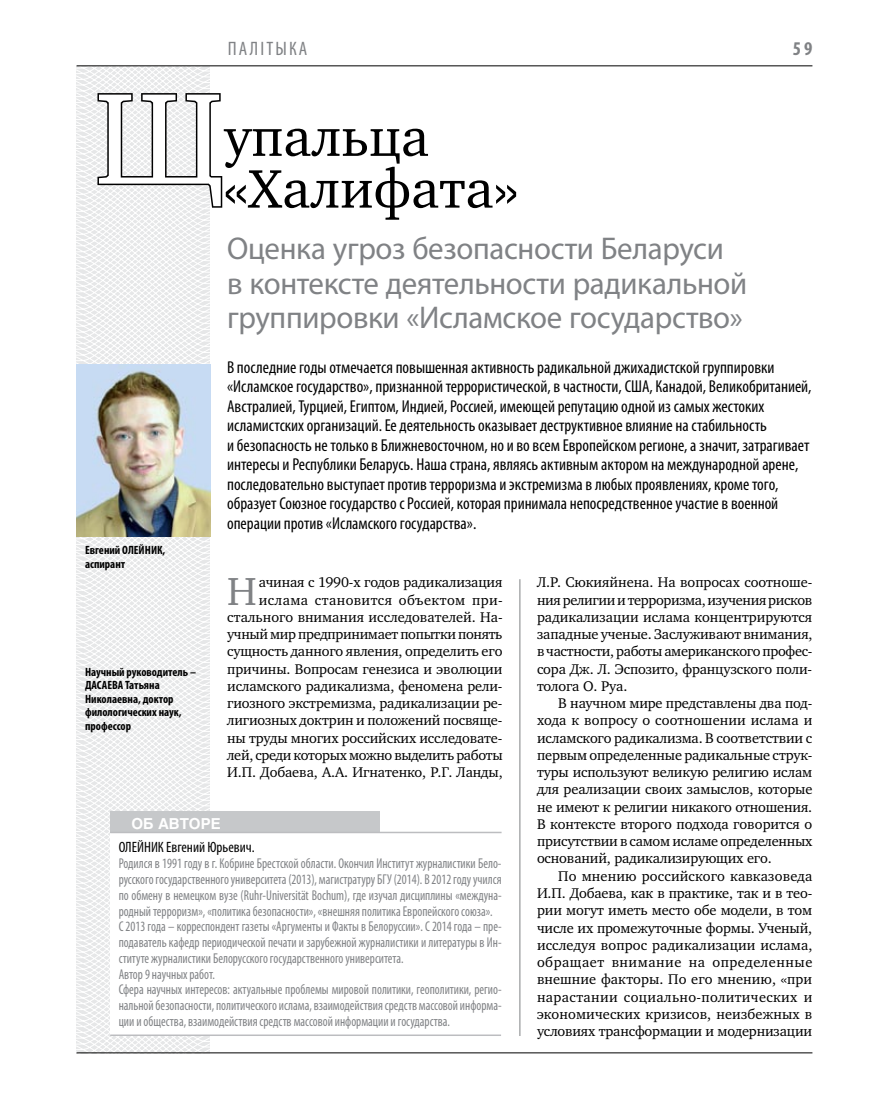
<style>
.page{position:relative;width:872px;height:1106px;background:#fff}
.page>*{position:absolute;margin:0;border:0;box-sizing:border-box;transform-origin:0 0}
.t1{font:132.6px "Charter C";color:#fff}
.t2{font:55.5px/51.8px "Charter C";color:#000}
.t3{font:40.05px "Charter C";color:#808285}
.t4{font:31.5px/34.5px "Myriad Pro";letter-spacing:-.01em;color:#808285}
.t5{font:condensed 19.5px "Myriad Pro";color:#808285}
.t6{font:700 condensed 19.5px "Myriad Pro";color:#808285}
.t7{font:condensed 17.25px/19.5px "Myriad Pro";color:#000}
.t8{font:condensed 15px "Myriad Pro";color:#000}
.t9{font:700 15px "Helios";color:#fff}
.t10{font:14.4px/17.2px "Charter C";letter-spacing:-.01em;color:#000;text-align:justify}
.t11{font:condensed 14.25px/15.8px "Myriad Pro";color:#808285;scale:.9 1}
.t12{font:700 condensed 12px/13.5px "Myriad Pro";color:#000}
</style>
<div class="page">
<svg style="left:76px;top:65px;width:192px;height:989px"></svg>
<hr style="left:519px;top:579px;width:1px;height:457px;background:#808285">
<svg style="left:96px;top:92px;width:128px;height:117px"></svg>
<img style="left:77px;top:364px;width:133px;height:173px">
<div style="left:110px;top:811px;width:270px;height:23px;background:#c6c8ca"></div>
<div style="left:110px;top:832px;width:391px;height:202px;background:#fff"></div>
<hr style="left:110px;top:1034px;width:391px;height:2px;background:#bcbdc0">
<hr style="left:110px;top:831px;width:391px;height:2px;background:#bcbdc0">
<hr style="left:77px;top:65px;width:735px;height:1px;background:#000">
<hr style="left:77px;top:1052px;width:735px;height:1px;background:#000">
<h3 class="t5" style="left:228px;top:37px;width:71px">Пал ітыка</h3>
<h3 class="t6" style="left:793px;top:37px;width:21px">59</h3>
<h1 class="t1" style="left:95px;top:65px;width:131px">Щ</h1>
<h2 class="t2" style="left:224px;top:112px;width:296px">упальца «Халифата»</h2>
<h3 class="t4" style="left:227px;top:231px;width:521px">Оценка угроз безопасности Беларуси<br>в контексте деятельности радикальной группировки «Исламское государство»</h3>
<p class="t7" style="left:227px;top:357px;width:586px">В последние годы отмечается повышенная активность радикальной джихадистской группировки «Исламское государство», признанной террористической, в частности, США, Канадой, Великобританией, Австралией, Турцией, Египтом, Индией, Россией, имеющей репутацию одной из самых жестоких исламистских организаций. Ее деятельность оказывает деструктивное влияние на стабильность<br>и безопасность не только в Ближневосточном, но и во всем Европейском регионе, а значит, затрагивает интересы и Республики Беларусь. Наша страна, являясь активным актором на международной арене, последовательно выступает против терроризма и экстремизма в любых проявлениях, кроме того, образует Союзное государство с Россией, которая принимала непосредственное участие в военной операции против «Исламского государства».</p>
<p class="t12" style="left:85px;top:543px;width:82px">Евгений ОЛЕЙНИК, аспирант</p>
<p class="t10" style="left:227px;top:574px;width:277px;text-align:right">ачиная с 1990-х годов радикализация ислама становится объектом при&shy;стального внимания исследователей. На&shy;учный мир предпринимает попытки понять сущность данного явления, определить его причины. Вопросам генезиса и эволюции исламского радикализма, феномена рели&shy;гиозного экстремизма, радикализации ре&shy;лигиозных доктрин и положений посвяще&shy;ны труды многих российских исследовате&shy;лей, среди которых можно выделить работы И.П. Добаева, А.А. Игнатенко, Р.Г. Ланды,</p>
<p class="t10" style="left:537px;top:574px;width:277px">Л.Р. Сюкияйнена. На вопросах соотноше&shy;ния религии и терроризма, изучения рисков радикализации ислама концентрируются западные ученые. Заслуживают внимания, в частности, работы американского профес&shy;сора Дж. Л. Эспозито, французского поли&shy;толога О. Руа.</p>
<h3 class="t3" style="left:227px;top:569px;width:31px">Н</h3>
<p class="t12" style="left:85px;top:664px;width:112px">Научный руководитель –<br>ДАСАЕВА Татьяна<br>Николаевна, доктор филологических наук, профессор</p>
<p class="t10" style="left:537px;top:694px;width:277px;text-indent:21px">В научном мире представлены два под&shy;хода к вопросу о соотношении ислама и исламского радикализма. В соответствии с первым определенные радикальные струк&shy;туры используют великую религию ислам для реализации своих замыслов, которые не имеют к религии никакого отношения.<br>В контексте второго подхода говорится о присутствии в самом исламе определенных оснований, радикализирующих его.</p>
<p class="t10" style="left:537px;top:867px;width:277px;text-indent:21px">По мнению российского кавказоведа И.П. Добаева, как в практике, так и в тео&shy;рии могут иметь место обе модели, в том числе их промежуточные формы. Ученый, исследуя вопрос радикализации ислама, обращает внимание на определенные внешние факторы. По его мнению, «при нарастании социально-политических и экономических кризисов, неизбежных в условиях трансформации и модернизации</p>
<p class="t9" style="left:131px;top:815px;width:91px">ОБ АВТОРЕ</p>
<p class="t8" style="left:119px;top:838px;width:137px">ОЛЕЙНИК Евгений Юрьевич.</p>
<p class="t11" style="left:119px;top:855px;width:427px">Родился в 1991 году в г. Кобрине Брестской области. Окончил Институт журналистики Бело&shy;русского государственного университета (2013), магистратуру БГУ (2014). В 2012 году учился по обмену в немецком вузе (Ruhr-Universität Bochum), где изучал дисциплины «междуна&shy;родный терроризм», «политика безопасности», «внешняя политика Европейского союза».<br>С 2013 года – корреспондент газеты «Аргументы и Факты в Белоруссии». С 2014 года – пре&shy;подаватель кафедр периодической печати и зарубежной журналистики и литературы в Ин&shy;ституте журналистики Белорусского государственного университета.<br>Автор 9 научных работ.<br>Сфера научных интересов: актуальные проблемы мировой политики, геополитики, регио&shy;нальной безопасности, политического ислама, взаимодействия средств массовой информа&shy;ции и общества, взаимодействия средств массовой информации и государства.</p>
</div>
